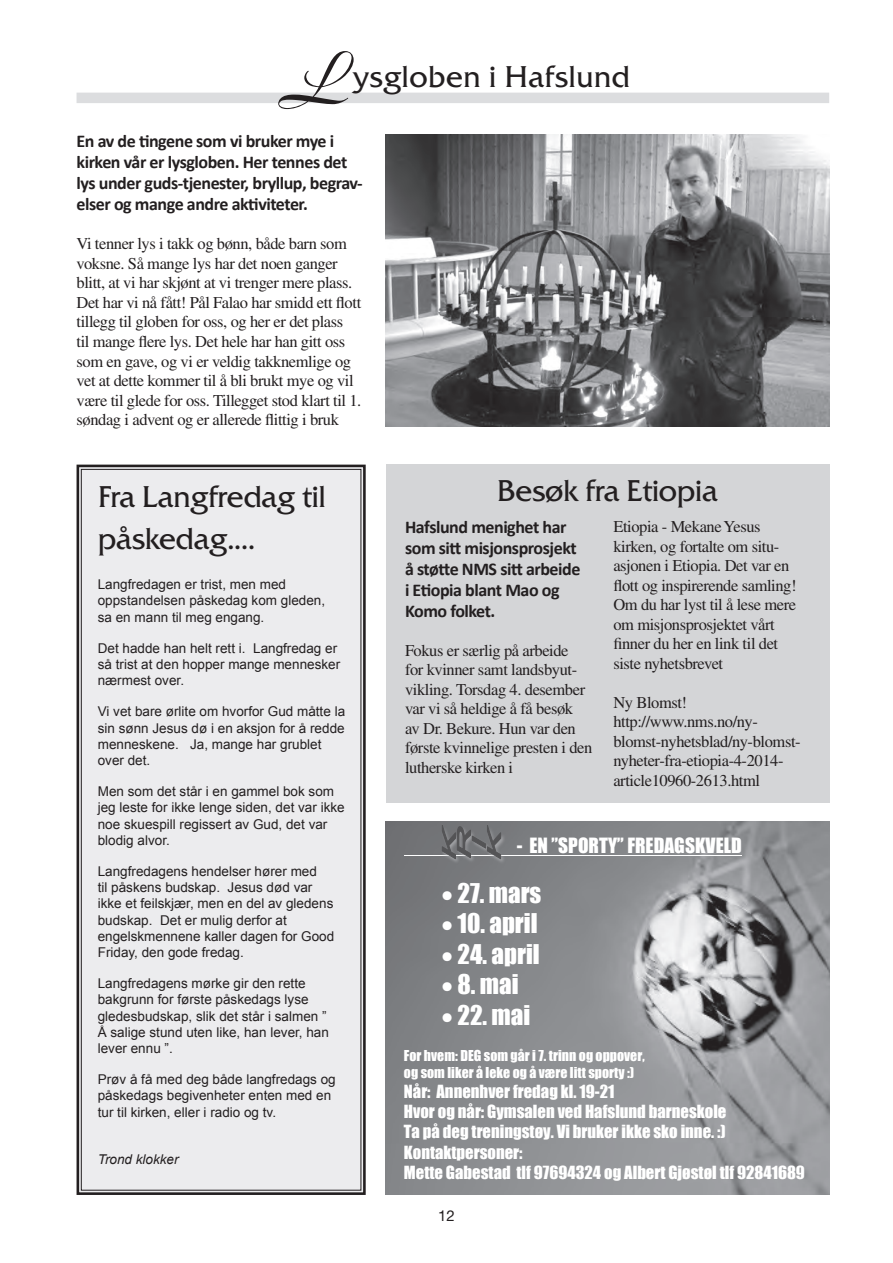
<style>
.page{position:relative;width:893px;height:1263px;background:#fff}
.page>*{position:absolute;margin:0;border:0;box-sizing:border-box;transform-origin:0 0}
.Helvetica_10_12{font:72px "Boulevard";color:#231f20}
.Helvetica_10_12-2{font:30px/42px "Friz Qua";letter-spacing:-.025em;color:#231f20}
.Helvetica_10_12-3{font:30px "Friz Qua";color:#231f20}
.t1{font:25.05px "Impact";color:#fff}
.t2{font:19.35px "Impact";letter-spacing:.005em;color:#fff}
.t3{font:700 18px/21px "Calibri";letter-spacing:-.025em;color:#231f20}
.t4{font:16.65px/20.2px "Impact";color:#fff}
.t5{font:16.5px/19.5px "Times";letter-spacing:-.025em;color:#231f20}
.t6{font:15px "Helvetica Neue LT";color:#231f20}
.t7{font:13.8px/17px "Impact";color:#fff}
.t8{font:13.5px/16.2px "Arial";color:#231f20}
.t9{font:italic 13.5px "Arial";color:#231f20}
</style>
<div class="page">
<div style="left:76px;top:464px;width:290px;height:731px;background:#ececee"></div>
<div style="left:386px;top:465px;width:443px;height:338px;background:#d4d5d7"></div>
<img style="left:386px;top:135px;width:443px;height:292px">
<div style="left:77px;top:93px;width:752px;height:10px;background:#dcdddf"></div>
<img style="left:386px;top:822px;width:443px;height:373px">
<hr style="left:404px;top:856px;width:338px;height:1px;background:#fff">
<img style="left:440px;top:823px;width:66px;height:41px">
<svg style="left:442px;top:822px;width:59px;height:38px;background:#717275"></svg>
<p class="Helvetica_10_12" style="left:275px;top:32px;width:73px">L</p>
<p class="Helvetica_10_12-3" style="left:353px;top:58px;width:279px">ysgloben i Hafslund</p>
<p class="t3" style="left:77px;top:131px;width:288px">En av de tingene som vi bruker mye i kirken vår er lysgloben. Her tennes det lys under guds-tjenester, bryllup, begrav&shy;elser og mange andre aktiviteter.</p>
<p class="t5" style="left:77px;top:234px;width:286px">Vi tenner lys i takk og bønn, både barn som voksne. Så mange lys har det noen ganger blitt, at vi har skjønt at vi trenger mere plass.<br>Det har vi nå fått! Pål Falao har smidd ett flott tillegg til globen for oss, og her er det plass<br>til mange flere lys. Det hele har han gitt oss som en gave, og vi er veldig takknemlige og vet at dette kommer til å bli brukt mye og vil være til glede for oss. Tillegget stod klart til 1. søndag i advent og er allerede flittig i bruk</p>
<p class="Helvetica_10_12-2" style="left:98px;top:475px;width:230px">Fra Langfredag til påskedag....</p>
<p class="t8" style="left:98px;top:576px;width:229px">Langfredagen er trist, men med oppstandelsen påskedag kom gleden, sa en mann til meg engang.</p>
<p class="t8" style="left:98px;top:640px;width:244px">Det hadde han helt rett i. Langfredag er så trist at den hopper mange mennesker nærmest over.</p>
<p class="t8" style="left:98px;top:703px;width:249px">Vi vet bare ørlite om hvorfor Gud måtte la sin sønn Jesus dø i en aksjon for å redde menneskene. Ja, mange har grublet over det.</p>
<p class="t8" style="left:98px;top:783px;width:248px">Men som det står i en gammel bok som jeg leste for ikke lenge siden, det var ikke noe skuespill regissert av Gud, det var blodig alvor.</p>
<p class="t8" style="left:98px;top:863px;width:238px">Langfredagens hendelser hører med<br>til påskens budskap. Jesus død var ikke et feilskjær, men en del av gledens budskap. Det er mulig derfor at engelskmennene kaller dagen for Good Friday, den gode fredag.</p>
<p class="t8" style="left:98px;top:975px;width:233px">Langfredagens mørke gir den rette bakgrunn for første påskedags lyse gledesbudskap, slik det står i salmen ”<br>Å salige stund uten like, han lever, han lever ennu ”.</p>
<p class="t8" style="left:98px;top:1071px;width:239px">Prøv å få med deg både langfredags og påskedags begivenheter enten med en tur til kirken, eller i radio og tv.</p>
<p class="t9" style="left:98px;top:1152px;width:82px">Trond klokker</p>
<p class="Helvetica_10_12-2" style="left:497px;top:469px;width:223px">Besøk fra Etiopia</p>
<p class="t3" style="left:405px;top:516px;width:177px">Hafslund menighet har som sitt misjonsprosjekt å støtte NMS sitt arbeide i Etiopia blant Mao og<br>Komo folket.</p>
<p class="t5" style="left:405px;top:640px;width:189px">Fokus er særlig på arbeide<br>for kvinner samt landsbyut&shy;vikling. Torsdag 4. desember var vi så heldige å få besøk<br>av Dr. Bekure. Hun var den første kvinnelige presten i den lutherske kirken i</p>
<p class="t5" style="left:613px;top:517px;width:185px">Etiopia - Mekane Yesus kirken, og fortalte om situ&shy;asjonen i Etiopia. Det var en flott og inspirerende samling!</p>
<p class="t5" style="left:613px;top:595px;width:184px">Om du har lyst til å lese mere om misjonsprosjektet vårt finner du her en link til det siste nyhetsbrevet</p>
<p class="t5" style="left:613px;top:692px;width:189px">Ny Blomst! http://www.nms.no/ny&shy;blomst-nyhetsblad/ny-blomst&shy;nyheter-fra-etiopia-4-2014- article10960-2613.html</p>
<p class="t2" style="left:517px;top:834px;width:227px">- EN ”SPORTY” FREDAGSKVELD</p>
<p class="t1" style="left:441px;top:877px;width:101px">• 27. mars</p>
<p class="t1" style="left:441px;top:908px;width:98px">• 10. april</p>
<p class="t1" style="left:441px;top:938px;width:100px">• 24. april</p>
<p class="t1" style="left:441px;top:969px;width:79px">• 8. mai</p>
<p class="t1" style="left:441px;top:999px;width:90px">• 22. mai</p>
<p class="t7" style="left:404px;top:1047px;width:242px">For hvem: DEG som går i 7. trinn og oppover, og som liker å leke og å være litt sporty :)</p>
<p class="t4" style="left:404px;top:1081px;width:403px">Når: Annenhver fredag kl. 19-21<br>Hvor og når: Gymsalen ved Hafslund barneskole<br>Ta på deg treningstøy. Vi bruker ikke sko inne. :)<br>Kontaktpersoner:<br>Mette Gabestad tlf 97694324 og Albert Gjøstøl tlf 92841689</p>
<p class="t6" style="left:438px;top:1206px;width:18px">12</p>
</div>
